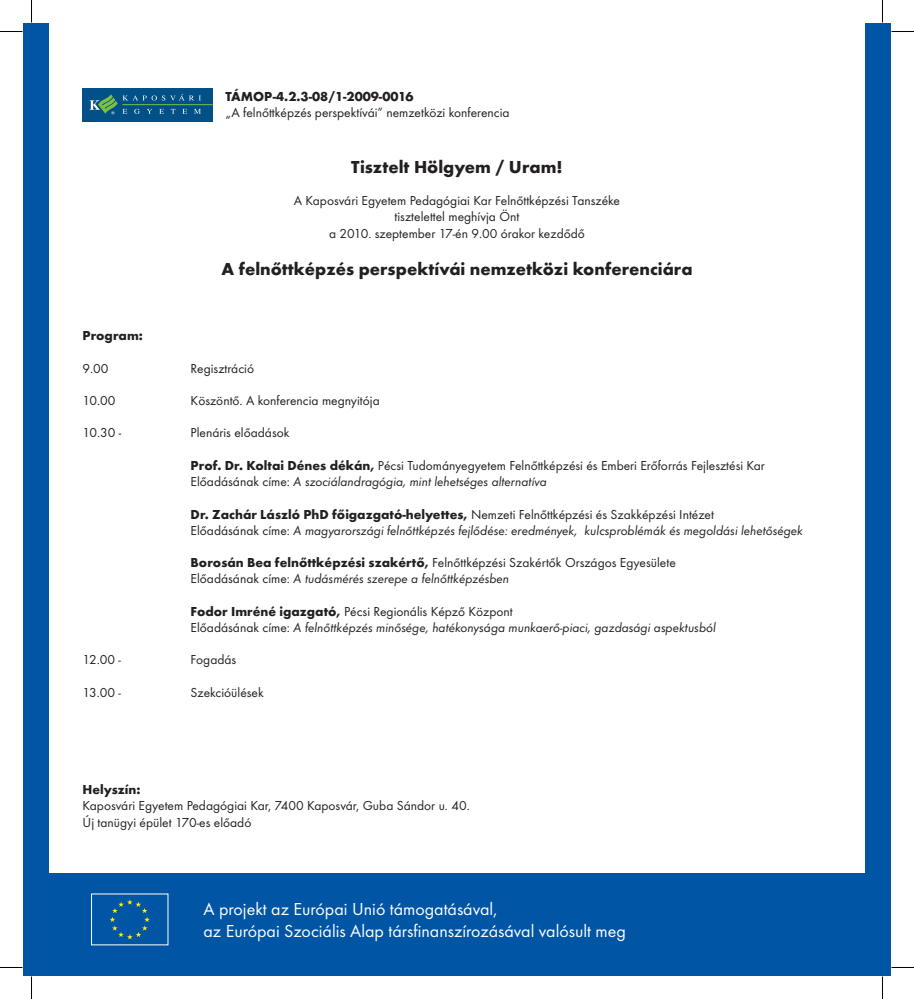
<style>
.page{position:relative;width:914px;height:999px;background:#fff}
.page>*{position:absolute;margin:0;border:0;box-sizing:border-box;transform-origin:0 0}
.t1{font:18px/21.6px "Futura CE";color:#fff}
.t2{font:700 18px "Futura CE";color:#231f20}
.t3{font:13.5px "Futura CE";color:#231f20}
.t4{font:italic 13.5px "Futura CE";color:#231f20}
.t5{font:700 13.5px "Futura CE";color:#231f20}
.s1{font-weight:700}
.s2{font-style:normal}
</style>
<div class="page">
<div style="left:23px;top:23px;width:26px;height:952px;background:#0155a5"></div>
<div style="left:865px;top:23px;width:25px;height:952px;background:#0155a5"></div>
<div style="left:32px;top:873px;width:850px;height:102px;background:#0155a5"></div>
<svg style="left:110px;top:899px;width:40px;height:40px"></svg>
<div style="left:83px;top:88px;width:130px;height:34px;background:#015188"></div>
<hr style="left:122px;top:104px;width:91px;height:1px;background:#7bc142">
<svg style="left:90px;top:94px;width:111px;height:20px"></svg>
<svg style="left:0;top:31px;width:22px;height:1px"></svg>
<svg style="left:891px;top:31px;width:22px;height:1px"></svg>
<svg style="left:0;top:967px;width:22px;height:1px"></svg>
<svg style="left:891px;top:967px;width:22px;height:1px"></svg>
<svg style="left:31px;top:0;width:1px;height:22px"></svg>
<svg style="left:31px;top:976px;width:1px;height:22px"></svg>
<svg style="left:882px;top:0;width:1px;height:22px"></svg>
<svg style="left:882px;top:976px;width:1px;height:22px"></svg>
<p class="t5" style="left:225px;top:88px;width:190px">TÁMOP-4.2.3-08/1-2009-0016</p>
<p class="t3" style="left:225px;top:104px;width:286px">„A felnőttképzés perspektívái” nemzetközi konferencia</p>
<p class="t2" style="left:351px;top:156px;width:213px">Tisztelt Hölgyem / Uram!</p>
<p class="t3" style="left:294px;top:192px;width:328px">A Kaposvári Egyetem Pedagógiai Kar Felnőttképzési Tanszéke</p>
<p class="t3" style="left:394px;top:208px;width:126px">tisztelettel meghívja Önt</p>
<p class="t3" style="left:329px;top:225px;width:257px">a 2010. szeptember 17-én 9.00 órakor kezdődő</p>
<p class="t2" style="left:221px;top:258px;width:472px">A felnőttképzés perspektívái nemzetközi konferenciára</p>
<p class="t5" style="left:83px;top:327px;width:62px">Program:</p>
<p class="t3" style="left:83px;top:360px;width:28px">9.00</p>
<p class="t3" style="left:191px;top:360px;width:65px">Regisztráció</p>
<p class="t3" style="left:83px;top:392px;width:34px">10.00</p>
<p class="t3" style="left:191px;top:392px;width:190px">Köszöntő. A konferencia megnyitója</p>
<p class="t3" style="left:83px;top:424px;width:40px">10.30 -</p>
<p class="t3" style="left:191px;top:424px;width:100px">Plenáris előadások</p>
<p class="t3" style="left:191px;top:457px;width:575px"><span class="s1">Prof. Dr. Koltai Dénes dékán,</span> Pécsi Tudományegyetem Felnőttképzési és Emberi Erőforrás Fejlesztési Kar</p>
<p class="t4" style="left:191px;top:473px;width:357px"><span class="s2">Előadásának címe:</span> A szociálandragógia, mint lehetséges alternatíva</p>
<p class="t3" style="left:191px;top:505px;width:524px"><span class="s1">Dr. Zachár László PhD főigazgató-helyettes,</span> Nemzeti Felnőttképzési és Szakképzési Intézet</p>
<p class="t4" style="left:191px;top:522px;width:614px"><span class="s2">Előadásának címe:</span> A magyarországi felnőttképzés fejlődése: eredmények, kulcsproblémák és megoldási lehetőségek</p>
<p class="t3" style="left:191px;top:554px;width:486px"><span class="s1">Borosán Bea felnőttképzési szakértő,</span> Felnőttképzési Szakértők Országos Egyesülete</p>
<p class="t4" style="left:191px;top:570px;width:320px"><span class="s2">Előadásának címe:</span> A tudásmérés szerepe a felnőttképzésben</p>
<p class="t3" style="left:191px;top:603px;width:324px"><span class="s1">Fodor Imréné igazgató,</span> Pécsi Regionális Képző Központ</p>
<p class="t4" style="left:191px;top:619px;width:526px"><span class="s2">Előadásának címe:</span> A felnőttképzés minősége, hatékonysága munkaerő-piaci, gazdasági aspektusból</p>
<p class="t3" style="left:83px;top:651px;width:40px">12.00 -</p>
<p class="t3" style="left:191px;top:651px;width:47px">Fogadás</p>
<p class="t3" style="left:83px;top:684px;width:40px">13.00 -</p>
<p class="t3" style="left:191px;top:684px;width:75px">Szekcióülések</p>
<p class="t5" style="left:83px;top:781px;width:60px">Helyszín:</p>
<p class="t3" style="left:83px;top:797px;width:388px">Kaposvári Egyetem Pedagógiai Kar, 7400 Kaposvár, Guba Sándor u. 40.</p>
<p class="t3" style="left:83px;top:813px;width:170px">Új tanügyi épület 170-es előadó</p>
<p class="t1" style="left:203px;top:898px;width:424px">A projekt az Európai Unió támogatásával,<br>az Európai Szociális Alap társfinanszírozásával valósult meg</p>
</div>
